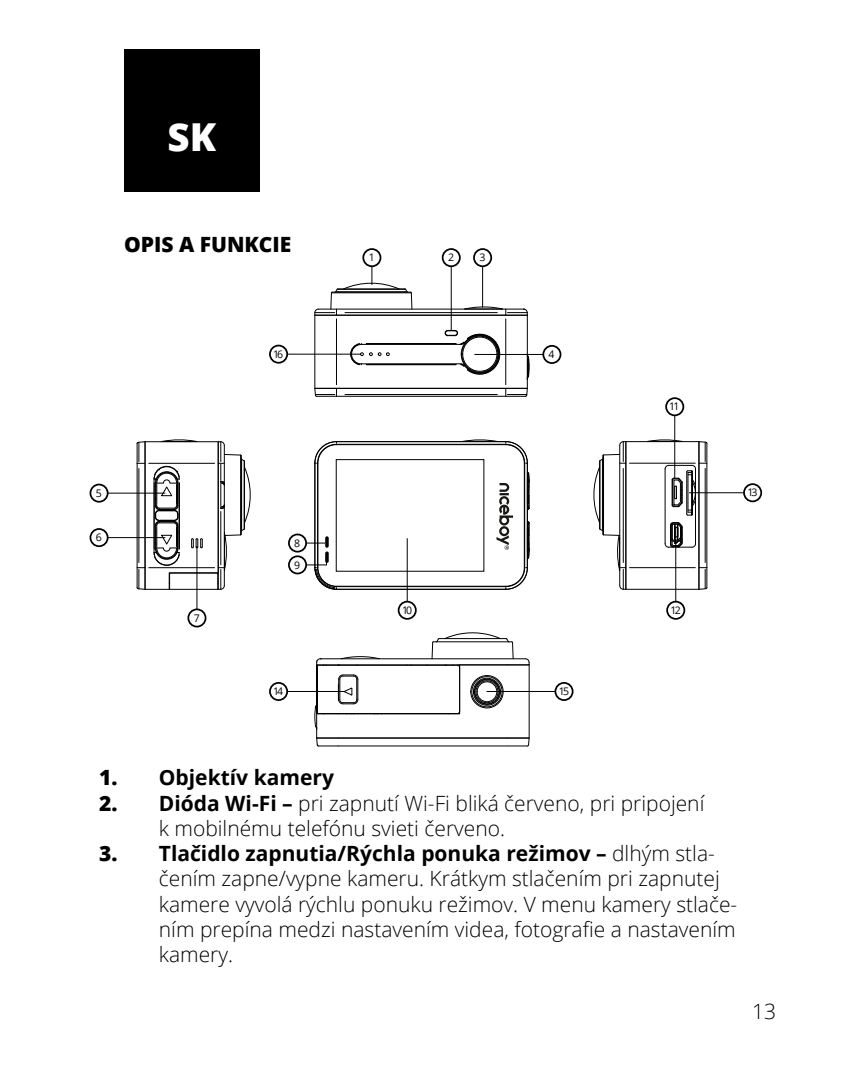
<style>
.page{position:relative;width:844px;height:1092px;background:#fff}
.page>*{position:absolute;margin:0;border:0;box-sizing:border-box;transform-origin:0 0}
.t1{font:800 38.5px "Open Sans";color:#fff}
.t2{font:300 21px/25.2px "Open Sans";color:#000}
.t3{font:700 21px "Open Sans";color:#000}
.t4{font:800 21px "Open Sans";color:#000}
.t5{font:10.5px "Open Sans";letter-spacing:-.175em;color:#000}
.s1{font-weight:800}
.s2{font-weight:700}
</style>
<div class="page">
<div style="left:124px;top:50px;width:135px;height:142px;background:#000"></div>
<hr style="left:336px;top:395px;width:169px;height:2px;background:#000">
<hr style="left:345px;top:394px;width:152px;height:1px;background:#000">
<svg style="left:505px;top:389px;width:22px;height:8px"></svg>
<hr style="left:315px;top:314px;width:212px;height:2px;background:#000">
<svg style="left:314px;top:388px;width:23px;height:9px"></svg>
<hr style="left:336px;top:388px;width:191px;height:1px;background:#000">
<hr style="left:336px;top:319px;width:1px;height:65px;background:#000">
<hr style="left:314px;top:315px;width:1px;height:73px;background:#000">
<hr style="left:505px;top:319px;width:1px;height:65px;background:#000">
<hr style="left:526px;top:315px;width:1px;height:73px;background:#000">
<hr style="left:366px;top:343px;width:90px;height:1px;background:#000">
<hr style="left:366px;top:364px;width:90px;height:1px;background:#000">
<hr style="left:361px;top:363px;width:100px;height:1px;background:#000">
<hr style="left:361px;top:344px;width:100px;height:1px;background:#000">
<svg style="left:444px;top:330px;width:58px;height:45px"></svg>
<div style="left:461px;top:335px;width:37px;height:38px;border:1px solid #000;border-radius:50%"></div>
<svg style="left:378px;top:352px;width:11px;height:4px"></svg>
<svg style="left:369px;top:352px;width:3px;height:4px"></svg>
<svg style="left:350px;top:343px;width:13px;height:22px"></svg>
<svg style="left:526px;top:355px;width:3px;height:24px"></svg>
<svg style="left:314px;top:632px;width:215px;height:114px"></svg>
<svg style="left:593px;top:439px;width:114px;height:150px"></svg>
<hr style="left:136px;top:463px;width:2px;height:104px;background:#000">
<svg style="left:137px;top:439px;width:114px;height:151px"></svg>
<hr style="left:336px;top:585px;width:169px;height:1px;background:#000">
<hr style="left:523px;top:463px;width:1px;height:104px;background:#000">
<svg style="left:462px;top:439px;width:35px;height:2px"></svg>
<hr style="left:524px;top:463px;width:1px;height:104px;background:#000">
<hr style="left:336px;top:586px;width:169px;height:1px;background:#000">
<hr style="left:317px;top:463px;width:1px;height:104px;background:#000">
<hr style="left:336px;top:443px;width:169px;height:2px;background:#000">
<svg style="left:528px;top:472px;width:1px;height:37px"></svg>
<svg style="left:528px;top:521px;width:1px;height:38px"></svg>
<hr style="left:336px;top:588px;width:169px;height:2px;background:#000">
<svg style="left:505px;top:567px;width:22px;height:22px"></svg>
<svg style="left:314px;top:441px;width:23px;height:23px"></svg>
<hr style="left:314px;top:463px;width:1px;height:104px;background:#000">
<hr style="left:526px;top:463px;width:2px;height:104px;background:#000">
<svg style="left:505px;top:441px;width:22px;height:23px"></svg>
<hr style="left:336px;top:441px;width:169px;height:1px;background:#000">
<div style="left:336px;top:459px;width:148px;height:112px;border:1px solid #000"></div>
<svg style="left:496px;top:483px;width:17px;height:66px"></svg>
<div style="left:441px;top:248px;width:19px;height:19px;border:2px solid #000;border-radius:50%"></div>
<div style="left:362px;top:248px;width:19px;height:19px;border:2px solid #000;border-radius:50%"></div>
<div style="left:473px;top:248px;width:19px;height:19px;border:2px solid #000;border-radius:50%"></div>
<div style="left:665px;top:397px;width:19px;height:19px;border:2px solid #000;border-radius:50%"></div>
<div style="left:269px;top:682px;width:19px;height:19px;border:2px solid #000;border-radius:50%"></div>
<div style="left:269px;top:344px;width:19px;height:19px;border:2px solid #000;border-radius:50%"></div>
<div style="left:89px;top:483px;width:19px;height:19px;border:2px solid #000;border-radius:50%"></div>
<div style="left:89px;top:528px;width:19px;height:19px;border:2px solid #000;border-radius:50%"></div>
<div style="left:288px;top:533px;width:19px;height:19px;border:2px solid #000;border-radius:50%"></div>
<div style="left:288px;top:555px;width:19px;height:19px;border:2px solid #000;border-radius:50%"></div>
<hr style="left:450px;top:266px;width:1px;height:65px;background:#000">
<svg style="left:314px;top:266px;width:213px;height:49px"></svg>
<hr style="left:482px;top:266px;width:1px;height:41px;background:#000">
<hr style="left:674px;top:415px;width:1px;height:63px;background:#000">
<hr style="left:287px;top:690px;width:58px;height:2px;background:#000">
<hr style="left:287px;top:353px;width:73px;height:2px;background:#000">
<hr style="left:108px;top:492px;width:57px;height:1px;background:#000">
<hr style="left:108px;top:537px;width:57px;height:1px;background:#000">
<svg style="left:305px;top:536px;width:32px;height:53px"></svg>
<div style="left:542px;top:345px;width:19px;height:19px;border:2px solid #000;border-radius:50%"></div>
<hr style="left:474px;top:354px;width:68px;height:1px;background:#000">
<div style="left:554px;top:682px;width:19px;height:19px;border:2px solid #000;border-radius:50%"></div>
<hr style="left:486px;top:690px;width:69px;height:2px;background:#000">
<div style="left:743px;top:483px;width:18px;height:19px;border:2px solid #000;border-radius:50%"></div>
<hr style="left:689px;top:492px;width:54px;height:1px;background:#000">
<div style="left:187px;top:608px;width:19px;height:19px;border:2px solid #000;border-radius:50%"></div>
<div style="left:666px;top:600px;width:19px;height:19px;border:2px solid #000;border-radius:50%"></div>
<div style="left:397px;top:600px;width:19px;height:19px;border:2px solid #000;border-radius:50%"></div>
<hr style="left:196px;top:546px;width:1px;height:63px;background:#000">
<hr style="left:675px;top:538px;width:1px;height:63px;background:#000">
<hr style="left:406px;top:538px;width:1px;height:63px;background:#000">
<p class="t1" style="left:167px;top:107px;width:50px">SK</p>
<p class="t4" style="left:124px;top:228px;width:169px">OPIS A FUNKCIE</p>
<p class="t5" style="left:369px;top:250px;width:8px">1</p>
<p class="t5" style="left:448px;top:250px;width:8px">2</p>
<p class="t5" style="left:479px;top:250px;width:8px">3</p>
<p class="t5" style="left:273px;top:347px;width:12px">16</p>
<p class="t5" style="left:548px;top:347px;width:8px">4</p>
<p class="t5" style="left:669px;top:399px;width:12px">11</p>
<p class="t5" style="left:96px;top:486px;width:8px">5</p>
<p class="t5" style="left:96px;top:530px;width:8px">6</p>
<p class="t5" style="left:194px;top:610px;width:8px">7</p>
<p class="t5" style="left:294px;top:536px;width:8px">8</p>
<p class="t5" style="left:294px;top:557px;width:8px">9</p>
<p class="t5" style="left:273px;top:684px;width:12px">14</p>
<p class="t5" style="left:402px;top:602px;width:12px">10</p>
<p class="t5" style="left:670px;top:602px;width:12px">12</p>
<p class="t5" style="left:558px;top:684px;width:12px">15</p>
<p class="t5" style="left:747px;top:485px;width:12px">13</p>
<p class="t3" style="left:99px;top:763px;width:236px"><span class="s1">1.</span> Objektív kamery</p>
<p class="t2" style="left:159px;top:789px;width:547px;text-indent:-60px"><span class="s1">2.</span> <span class="s2">Dióda Wi-Fi –</span> pri zapnutí Wi-Fi bliká červeno, pri pripojení k mobilnému telefónu svieti červeno.</p>
<p class="t2" style="left:159px;top:840px;width:579px;text-indent:-60px"><span class="s1">3.</span> <span class="s2">Tlačidlo zapnutia/Rýchla ponuka režimov –</span> dlhým stla&shy;čením zapne/vypne kameru. Krátkym stlačením pri zapnutej kamere vyvolá rýchlu ponuku režimov. V menu kamery stlače&shy;ním prepína medzi nastavením videa, fotografie a nastavením kamery.</p>
<p class="t2" style="left:752px;top:997px;width:25px">13</p>
</div>
